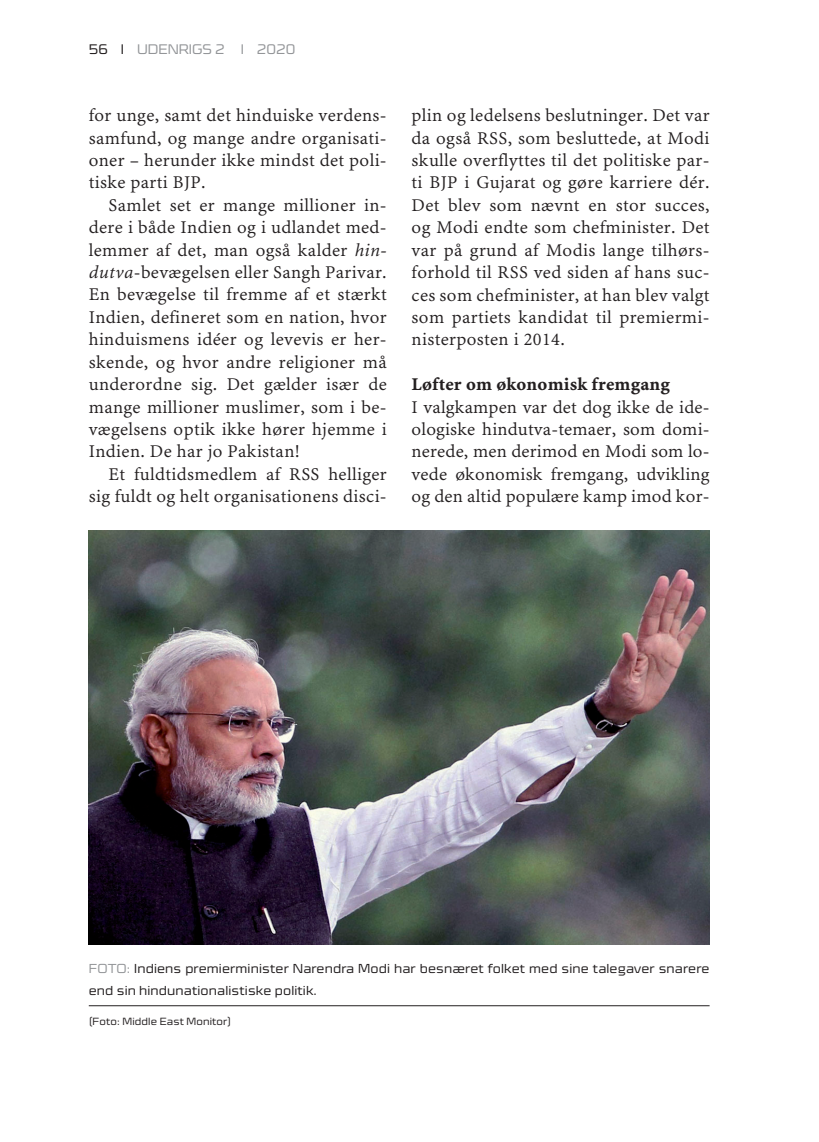
<style>
.page{position:relative;width:819px;height:1142px;background:#fff}
.page>*{position:absolute;margin:0;border:0;box-sizing:border-box;transform-origin:0 0}
.t1{font:17.85px/22.4px "Minion MM";letter-spacing:.02em;color:#231f20;text-align:justify}
.t2{font:700 17.85px "Minion MM";letter-spacing:.01em;color:#231f20}
.t3{font:300 expanded 14px "Cube OT";color:#939598}
.t4{font:300 expanded 13.12px/22.4px "Cube OT";letter-spacing:.01em;color:#231f20}
.t5{font:300 expanded 10.5px "Cube OT";letter-spacing:.01em;color:#231f20}
.s1{color:#231f20}
.s2{font-style:italic}
.s3{color:#939598}
</style>
<div class="page">
<hr style="left:89px;top:1005px;width:620px;height:1px;background:#231f20">
<img style="left:89px;top:530px;width:620px;height:414px">
<p class="t3" style="left:89px;top:42px;width:208px"><span class="s1">56 I</span> UDENRIGS 2 I 2020</p>
<p class="t1" style="left:89px;top:104px;width:299px">for unge, samt det hinduiske verdens&shy;samfund, og mange andre organisati&shy;oner – herunder ikke mindst det poli&shy;tiske parti BJP.</p>
<p class="t1" style="left:89px;top:194px;width:299px;text-indent:20px">Samlet set er mange millioner in&shy;dere i både Indien og i udlandet med&shy;lemmer af det, man også kalder <span class="s2">hin&shy;dutva</span>-bevægelsen eller Sangh Parivar.<br>En bevægelse til fremme af et stærkt Indien, defineret som en nation, hvor hinduismens idéer og levevis er her&shy;skende, og hvor andre religioner må underordne sig. Det gælder især de mange millioner muslimer, som i be&shy;vægelsens optik ikke hører hjemme i Indien. De har jo Pakistan!</p>
<p class="t1" style="left:89px;top:463px;width:299px;text-align:right">Et fuldtidsmedlem af RSS helliger sig fuldt og helt organisationens disci-</p>
<p class="t1" style="left:411px;top:104px;width:299px">plin og ledelsens beslutninger. Det var da også RSS, som besluttede, at Modi skulle overflyttes til det politiske par&shy;ti BJP i Gujarat og gøre karriere dér.<br>Det blev som nævnt en stor succes, og Modi endte som chefminister. Det var på grund af Modis lange tilhørs&shy;forhold til RSS ved siden af hans suc&shy;ces som chefminister, at han blev valgt som partiets kandidat til premiermi&shy;nisterposten i 2014.</p>
<p class="t2" style="left:411px;top:374px;width:260px">Løfter om økonomisk fremgang</p>
<p class="t1" style="left:411px;top:396px;width:299px">I valgkampen var det dog ikke de ide&shy;ologiske hindutva-temaer, som domi&shy;nerede, men derimod en Modi som lo&shy;vede økonomisk fremgang, udvikling og den altid populære kamp imod kor-</p>
<p class="t4" style="left:89px;top:956px;width:622px"><span class="s3">FOTO:</span> Indiens premierminister Narendra Modi har besnæret folket med sine talegaver snarere end sin hindunationalistiske politik.</p>
<p class="t5" style="left:89px;top:1015px;width:144px">(Foto: Middle East Monitor)</p>
</div>
